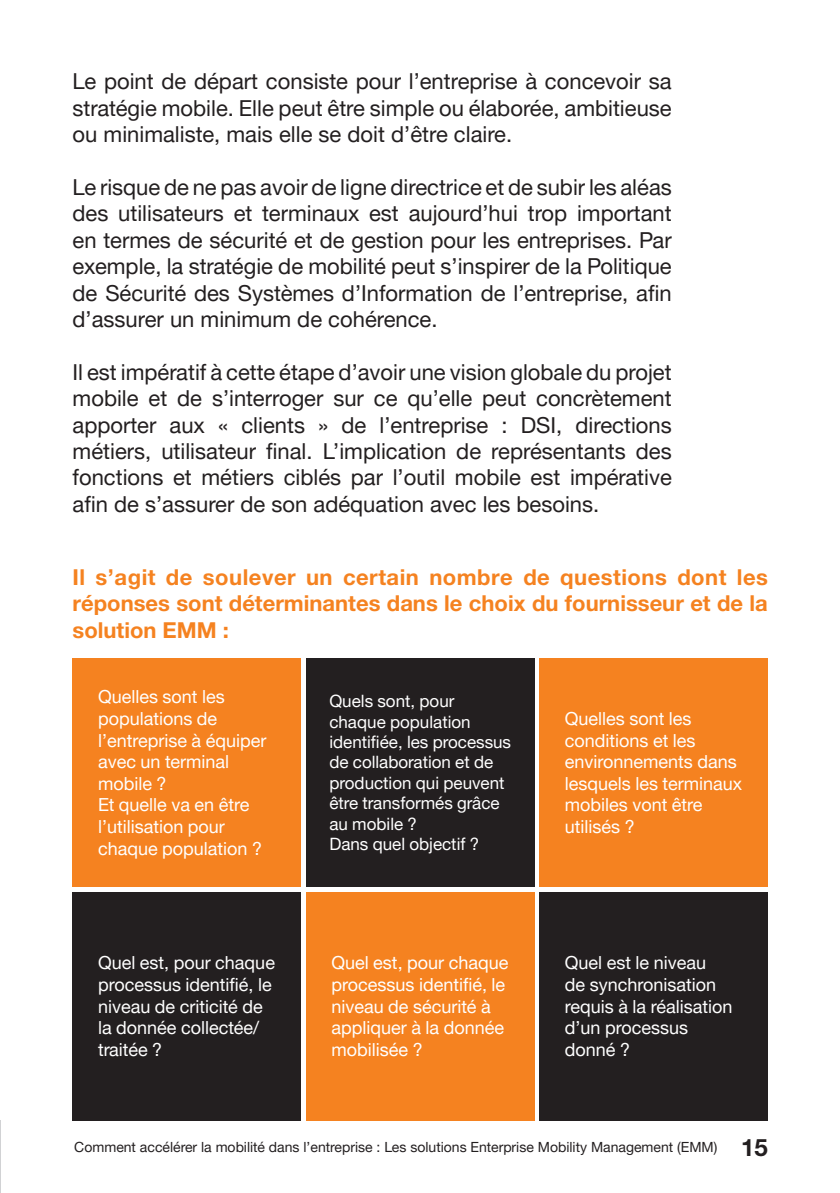
<style>
.page{position:relative;width:840px;height:1193px;background:#fff}
.page>*{position:absolute;margin:0;border:0;box-sizing:border-box;transform-origin:0 0}
.t1{font:22px/26.4px "Helvetica Neue";color:#231f20;text-align:justify}
.t2{font:700 22px/26.4px "Helvetica Neue LT Pro";color:#f58220;text-align:justify}
.t3{font:18px/21.6px "Helvetica Neue";color:#fff}
.t4{font:17px/20.4px "Helvetica Neue";color:#fff}
.t5{font:14px "Helvetica Neue";color:#231f20}
.s1{font-family:"Helvetica Neue LT Pro";font-weight:700;font-size:24px}
</style>
<div class="page">
<div style="left:73px;top:658px;width:228px;height:229px;background:#f58220"></div>
<div style="left:73px;top:892px;width:228px;height:228px;background:#231f20"></div>
<div style="left:306px;top:658px;width:228px;height:229px;background:#231f20"></div>
<div style="left:306px;top:892px;width:228px;height:228px;background:#f58220"></div>
<div style="left:539px;top:658px;width:229px;height:229px;background:#f58220"></div>
<div style="left:539px;top:892px;width:229px;height:228px;background:#231f20"></div>
<hr style="left:0;top:1120px;width:1px;height:73px;background:#d1d2d4">
<p class="t1" style="left:73px;top:68px;width:600px">Le point de départ consiste pour l’entreprise à concevoir sa stratégie mobile. Elle peut être simple ou élaborée, ambitieuse ou minimaliste, mais elle se doit d’être claire.</p>
<p class="t1" style="left:73px;top:174px;width:600px">Le risque de ne pas avoir de ligne directrice et de subir les aléas des utilisateurs et terminaux est aujourd’hui trop important en termes de sécurité et de gestion pour les entreprises. Par exemple, la stratégie de mobilité peut s’inspirer de la Politique de Sécurité des Systèmes d’Information de l’entreprise, afin d’assurer un minimum de cohérence.</p>
<p class="t1" style="left:73px;top:359px;width:600px">Il est impératif à cette étape d’avoir une vision globale du projet mobile et de s’interroger sur ce qu’elle peut concrètement apporter aux « clients » de l’entreprise : DSI, directions métiers, utilisateur final. L’implication de représentants des fonctions et métiers ciblés par l’outil mobile est impérative afin de s’assurer de son adéquation avec les besoins.</p>
<p class="t2" style="left:73px;top:563px;width:697px">Il s’agit de soulever un certain nombre de questions dont les réponses sont déterminantes dans le choix du fournisseur et de la solution EMM :</p>
<p class="t3" style="left:98px;top:686px;width:170px">Quelles sont les populations de l’entreprise à équiper avec un terminal mobile ?</p>
<p class="t3" style="left:98px;top:794px;width:166px">Et quelle va en être l’utilisation pour chaque population ?</p>
<p class="t4" style="left:329px;top:691px;width:183px">Quels sont, pour chaque population identifiée, les processus de collaboration et de production qui peuvent être transformés grâce au mobile ?</p>
<p class="t4" style="left:329px;top:834px;width:151px">Dans quel objectif ?</p>
<p class="t3" style="left:565px;top:708px;width:179px">Quelles sont les conditions et les environnements dans lesquels les terminaux mobiles vont être utilisés ?</p>
<p class="t3" style="left:98px;top:952px;width:178px">Quel est, pour chaque processus identifié, le niveau de criticité de la donnée collectée/ traitée ?</p>
<p class="t3" style="left:331px;top:952px;width:178px">Quel est, pour chaque processus identifié, le niveau de sécurité à appliquer à la donnée mobilisée ?</p>
<p class="t3" style="left:565px;top:952px;width:169px">Quel est le niveau<br>de synchronisation requis à la réalisation d’un processus donné ?</p>
<p class="t5" style="left:74px;top:1139px;width:695px">Comment accélérer la mobilité dans l’entreprise : Les solutions Enterprise Mobility Management (EMM) <span class="s1">15</span></p>
</div>
